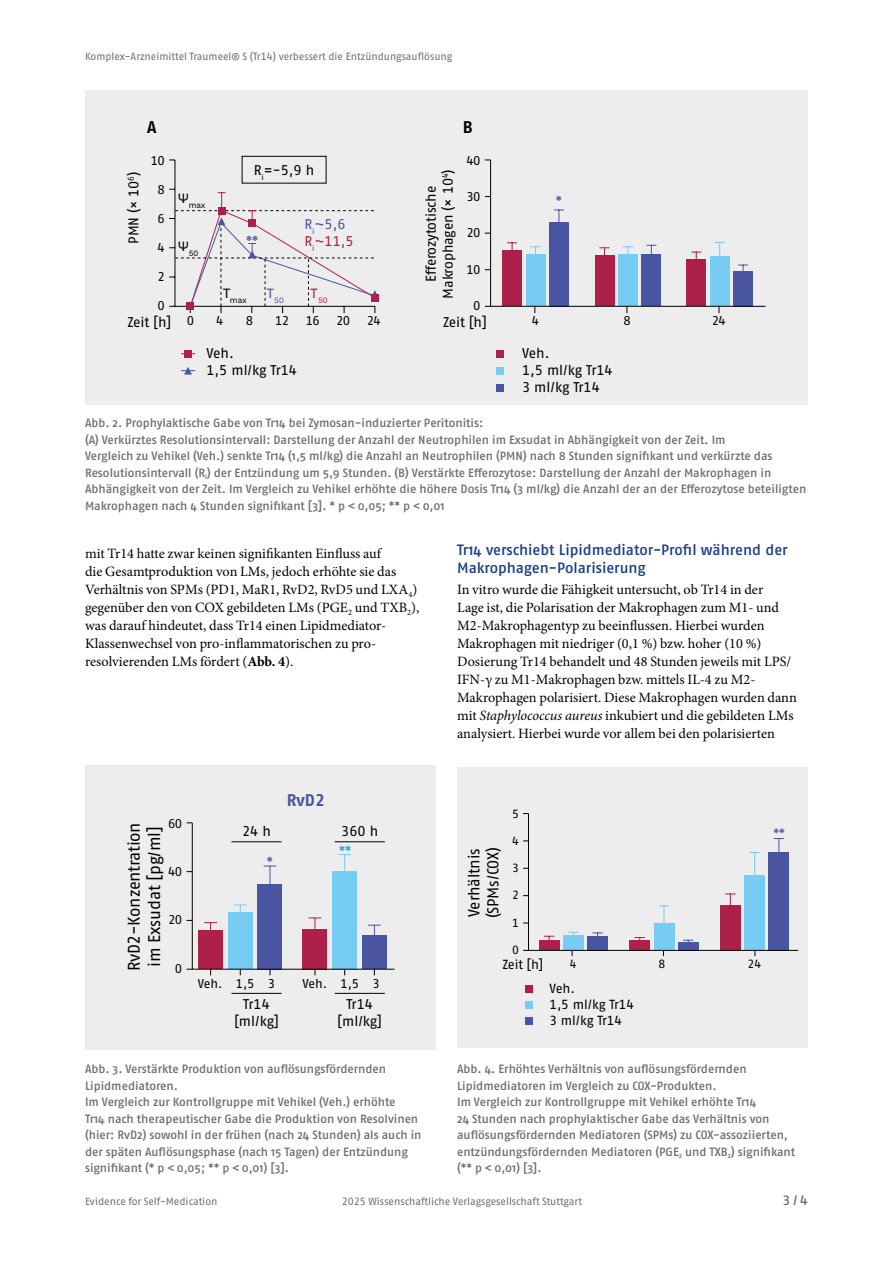
<style>
.page{position:relative;width:893px;height:1263px;background:#fff}
.page>*{position:absolute;margin:0;border:0;box-sizing:border-box;transform-origin:0 0}
.t1{font:16.95px/20.4px "Fago Pro";letter-spacing:-.015em;color:#000}
.t2{font:700 16.95px "Fago Pro";color:#4955a1}
.t3{font:700 16.95px "Fago Pro";color:#000}
.t4{font:15.9px/19px "Fago Pro";letter-spacing:-.015em;color:#000}
.t5{font:500 15px/18px "Fago Pro";letter-spacing:-.005em;color:#1d3f87}
.t6{font:14.25px/18px "Minion Pro";color:#000}
.t7{font:14.1px/17px "Fago Pro";letter-spacing:-.01em;color:#000;text-align:center}
.t8{font:14.1px/17px "Fago Pro";color:#ad2049}
.t9{font:700 14.1px "Schmiedel Sans";color:#4955a1}
.t10{font:700 14.1px "Schmiedel Sans";color:#00a8e6}
.t11{font:500 13.5px "Fago Pro";color:#706f6f}
.t12{font:13.2px/15.9px "Fago Pro";letter-spacing:-.005em;color:#000}
.t13{font:700 13.2px "Schmiedel Sans";color:#4955a1}
.t14{font:12.75px "Fago Pro";letter-spacing:-.05em;color:#000}
.t15{font:500 12px/16.5px "Fago Pro";letter-spacing:-.005em;color:#706f6f}
.t16{font:11.85px "Fago Pro";color:#000}
.t17{font:10.5px "Fago Pro";letter-spacing:-.005em;color:#706f6f}
.t18{font:8.25px "Schmiedel Sans";color:#000}
.t19{font:8.25px "Schmiedel Sans";color:#4955a1}
.t20{font:8.25px "Schmiedel Sans";color:#ad2049}
.s1{color:#4955a1}
.s2{font-weight:700}
.s3{font-style:italic}
</style>
<div class="page">
<div style="left:85px;top:90px;width:723px;height:315px;background:#ededee"></div>
<div style="left:184px;top:350px;width:8px;height:8px;background:#ad2049"></div>
<svg style="left:181px;top:367px;width:14px;height:8px"></svg>
<div style="left:497px;top:350px;width:7px;height:8px;background:#ad2049"></div>
<div style="left:497px;top:367px;width:7px;height:8px;background:#77ccf3"></div>
<div style="left:497px;top:384px;width:7px;height:7px;background:#4955a1"></div>
<svg style="left:169px;top:159px;width:551px;height:155px"></svg>
<div style="left:186px;top:302px;width:8px;height:8px;background:#ad2049"></div>
<svg style="left:175px;top:192px;width:204px;height:115px"></svg>
<div style="left:371px;top:294px;width:8px;height:8px;background:#ad2049"></div>
<div style="left:242px;top:156px;width:84px;height:27px;border:1px solid #000"></div>
<svg style="left:490px;top:159px;width:276px;height:148px"></svg>
<div style="left:85px;top:765px;width:351px;height:285px;background:#ededee"></div>
<svg style="left:187px;top:822px;width:208px;height:172px"></svg>
<div style="left:457px;top:767px;width:351px;height:281px;background:#ededee"></div>
<div style="left:526px;top:986px;width:7px;height:7px;background:#ad2049"></div>
<div style="left:526px;top:1002px;width:7px;height:7px;background:#77ccf3"></div>
<div style="left:526px;top:1017px;width:7px;height:8px;background:#4955a1"></div>
<svg style="left:523px;top:813px;width:276px;height:143px"></svg>
<svg style="left:426px;top:265px;width:10px;height:10px"></svg>
<p class="t17" style="left:85px;top:50px;width:369px">Komplex-Arzneimittel Traumeel® S (Tr14) verbessert die Entzündungsauflösung</p>
<h1 class="t3" style="left:147px;top:117px;width:11px">A</h1>
<h1 class="t3" style="left:463px;top:117px;width:11px">B</h1>
<p class="t7" style="left:254px;top:162px;width:62px">R<sub>i</sub>=-5,9 h</p>
<p class="t14" style="left:466px;top:153px;width:16px">40</p>
<p class="t14" style="left:466px;top:189px;width:16px">30</p>
<p class="t14" style="left:466px;top:225px;width:16px">20</p>
<p class="t14" style="left:466px;top:261px;width:16px">10</p>
<p class="t14" style="left:473px;top:298px;width:9px">0</p>
<p class="t14" style="left:151px;top:153px;width:16px">10</p>
<p class="t14" style="left:158px;top:182px;width:9px">8</p>
<p class="t14" style="left:158px;top:211px;width:9px">6</p>
<p class="t14" style="left:158px;top:240px;width:9px">4</p>
<p class="t14" style="left:158px;top:269px;width:9px">2</p>
<p class="t14" style="left:158px;top:298px;width:9px">0</p>
<p class="t7" style="left:125px;top:244px;width:74px;rotate:-90deg">PMN (× 10<sup>6</sup>)</p>
<p class="t7" style="left:422px;top:299px;width:131px;rotate:-90deg">E erozytotische<br>Makrophagen (× 10<sup>4</sup>)</p>
<p class="t14" style="left:187px;top:313px;width:9px">0</p>
<p class="t14" style="left:216px;top:313px;width:9px">4</p>
<p class="t14" style="left:246px;top:313px;width:9px">8</p>
<p class="t14" style="left:275px;top:313px;width:16px">12</p>
<p class="t14" style="left:306px;top:313px;width:16px">16</p>
<p class="t14" style="left:336px;top:313px;width:16px">20</p>
<p class="t14" style="left:367px;top:313px;width:16px">24</p>
<p class="t14" style="left:532px;top:313px;width:9px">4</p>
<p class="t14" style="left:623px;top:313px;width:9px">8</p>
<p class="t14" style="left:712px;top:313px;width:16px">24</p>
<p class="t18" style="left:178px;top:200px;width:29px"><sup>Ψ</sup>max</p>
<p class="t9" style="left:556px;top:192px;width:8px">*</p>
<p class="t8" style="left:304px;top:215px;width:51px"><span class="s1">R</span><sub>i</sub><span class="s1">~5,6<br></span>R<sub>i</sub>~11,5</p>
<p class="t9" style="left:246px;top:232px;width:14px">**</p>
<p class="t18" style="left:178px;top:248px;width:22px"><sup>Ψ</sup>50</p>
<p class="t18" style="left:223px;top:295px;width:25px"><sup>T</sup>max</p>
<p class="t19" style="left:266px;top:295px;width:19px"><sup>T</sup>50</p>
<p class="t20" style="left:310px;top:295px;width:19px"><sup>T</sup>50</p>
<p class="t7" style="left:127px;top:313px;width:45px">Zeit [h]</p>
<p class="t7" style="left:443px;top:313px;width:45px">Zeit [h]</p>
<p class="t7" style="left:206px;top:344px;width:92px;text-align:left">Veh.<br>1,5 ml/kg Tr14</p>
<p class="t7" style="left:522px;top:344px;width:92px;text-align:left">Veh.<br>1,5 ml/kg Tr14<br>3 ml/kg Tr14</p>
<p class="t15" style="left:85px;top:415px;width:723px">Abb. 2. Prophylaktische Gabe von Tr14 bei Zymosan-induzierter Peritonitis:<br>(A) Verkürztes Resolutionsintervall: Darstellung der Anzahl der Neutrophilen im Exsudat in Abhängigkeit von der Zeit. Im<br>Vergleich zu Vehikel (Veh.) senkte Tr14 (1,5 ml/kg) die Anzahl an Neutrophilen (PMN) nach 8 Stunden signifikant und verkürzte das Resolutionsintervall (R<sub>i</sub>) der Entzündung um 5,9 Stunden. (B) Verstärkte Efferozytose: Darstellung der Anzahl der Makrophagen in Abhängigkeit von der Zeit. Im Vergleich zu Vehikel erhöhte die höhere Dosis Tr14 (3 ml/kg) die Anzahl der an der Efferozytose beteiligten Makrophagen nach 4 Stunden signifikant [3]. * p &lt; 0,05; ** p &lt; 0,01</p>
<p class="t6" style="left:85px;top:545px;width:336px">mit Tr14 hatte zwar keinen signifikanten Einfluss auf<br>die Gesamtproduktion von LMs, jedoch erhöhte sie das Verhältnis von SPMs (PD1, MaR1, RvD2, RvD5 und LXA<sub>4</sub>) gegenüber den von COX gebildeten LMs (PGE<sub>2</sub> und TXB<sub>2</sub>), was darauf hindeutet, dass Tr14 einen Lipidmediator-Klassenwechsel von pro-inflammatorischen zu pro&shy;resolvierenden LMs fördert (<span class="s2">Abb. 4</span>).</p>
<p class="t5" style="left:457px;top:541px;width:332px">Tr14 verschiebt Lipidmediator-Profil während der<br>Makrophagen-Polarisierung</p>
<p class="t6" style="left:457px;top:581px;width:341px">In vitro wurde die Fähigkeit untersucht, ob Tr14 in der<br>Lage ist, die Polarisation der Makrophagen zum M1- und M2-Makrophagentyp zu beeinflussen. Hierbei wurden Makrophagen mit niedriger (0,1 %) bzw. hoher (10 %)<br>Dosierung Tr14 behandelt und 48 Stunden jeweils mit LPS/ IFN-γ zu M1-Makrophagen bzw. mittels IL-4 zu M2- Makrophagen polarisiert. Diese Makrophagen wurden dann mit <span class="s3">Staphylococcus aureus</span> inkubiert und die gebildeten LMs analysiert. Hierbei wurde vor allem bei den polarisierten</p>
<p class="t14" style="left:168px;top:815px;width:16px">60</p>
<p class="t14" style="left:168px;top:864px;width:16px">40</p>
<p class="t14" style="left:168px;top:912px;width:16px">20</p>
<p class="t14" style="left:175px;top:961px;width:9px">0</p>
<h1 class="t1" style="left:124px;top:971px;width:150px;rotate:-90deg">RvD2-Konzentration im Exsudat [pg/ml]</h1>
<p class="t7" style="left:242px;top:823px;width:31px">24 h</p>
<p class="t9" style="left:267px;top:853px;width:8px">*</p>
<h1 class="t2" style="left:287px;top:790px;width:39px">RvD2</h1>
<p class="t7" style="left:341px;top:823px;width:39px">360 h</p>
<p class="t10" style="left:339px;top:842px;width:14px">**</p>
<p class="t14" style="left:198px;top:976px;width:79px">Veh. 1,5 3</p>
<p class="t14" style="left:302px;top:976px;width:79px">Veh. 1,5 3</p>
<p class="t7" style="left:234px;top:996px;width:46px">Tr14 [ml/kg]</p>
<p class="t7" style="left:337px;top:995px;width:46px">Tr14 [ml/kg]</p>
<p class="t15" style="left:85px;top:1060px;width:338px">Abb. 3. Verstärkte Produktion von auflösungsfördernden Lipidmediatoren.<br>Im Vergleich zur Kontrollgruppe mit Vehikel (Veh.) erhöhte<br>Tr14 nach therapeutischer Gabe die Produktion von Resolvinen (hier: RvD2) sowohl in der frühen (nach 24 Stunden) als auch in der späten Auflösungsphase (nach 15 Tagen) der Entzündung signifikant (* p &lt; 0,05; ** p &lt; 0,01) [3].</p>
<p class="t16" style="left:512px;top:807px;width:8px">5</p>
<p class="t16" style="left:512px;top:834px;width:8px">4</p>
<p class="t16" style="left:512px;top:861px;width:8px">3</p>
<p class="t16" style="left:512px;top:888px;width:8px">2</p>
<p class="t16" style="left:512px;top:915px;width:8px">1</p>
<p class="t16" style="left:512px;top:942px;width:8px">0</p>
<p class="t12" style="left:502px;top:957px;width:43px">Zeit [h]</p>
<h2 class="t4" style="left:464px;top:918px;width:73px;rotate:-90deg">Verhältnis (SPMs/COX)</h2>
<p class="t13" style="left:773px;top:824px;width:13px">**</p>
<p class="t16" style="left:570px;top:957px;width:8px">4</p>
<p class="t16" style="left:659px;top:957px;width:8px">8</p>
<p class="t16" style="left:747px;top:957px;width:15px">24</p>
<p class="t12" style="left:549px;top:980px;width:86px">Veh.<br>1,5 ml/kg Tr14<br>3 ml/kg Tr14</p>
<p class="t15" style="left:457px;top:1060px;width:339px">Abb. 4. Erhöhtes Verhältnis von auflösungsfördernden Lipidmediatoren im Vergleich zu COX-Produkten.<br>Im Vergleich zur Kontrollgruppe mit Vehikel erhöhte Tr14<br>24 Stunden nach prophylaktischer Gabe das Verhältnis von auflösungsfördernden Mediatoren (SPMs) zu COX-assoziierten, entzündungsfördernden Mediatoren (PGE<sub>2</sub> und TXB<sub>2</sub>) signifikant (** p &lt; 0,01) [3].</p>
<p class="t17" style="left:85px;top:1195px;width:134px">Evidence for Self-Medication</p>
<p class="t17" style="left:342px;top:1195px;width:242px">2025 Wissenschaftliche Verlagsgesellschaft Stuttgart</p>
<p class="t11" style="left:782px;top:1192px;width:27px">3 / 4</p>
</div>
